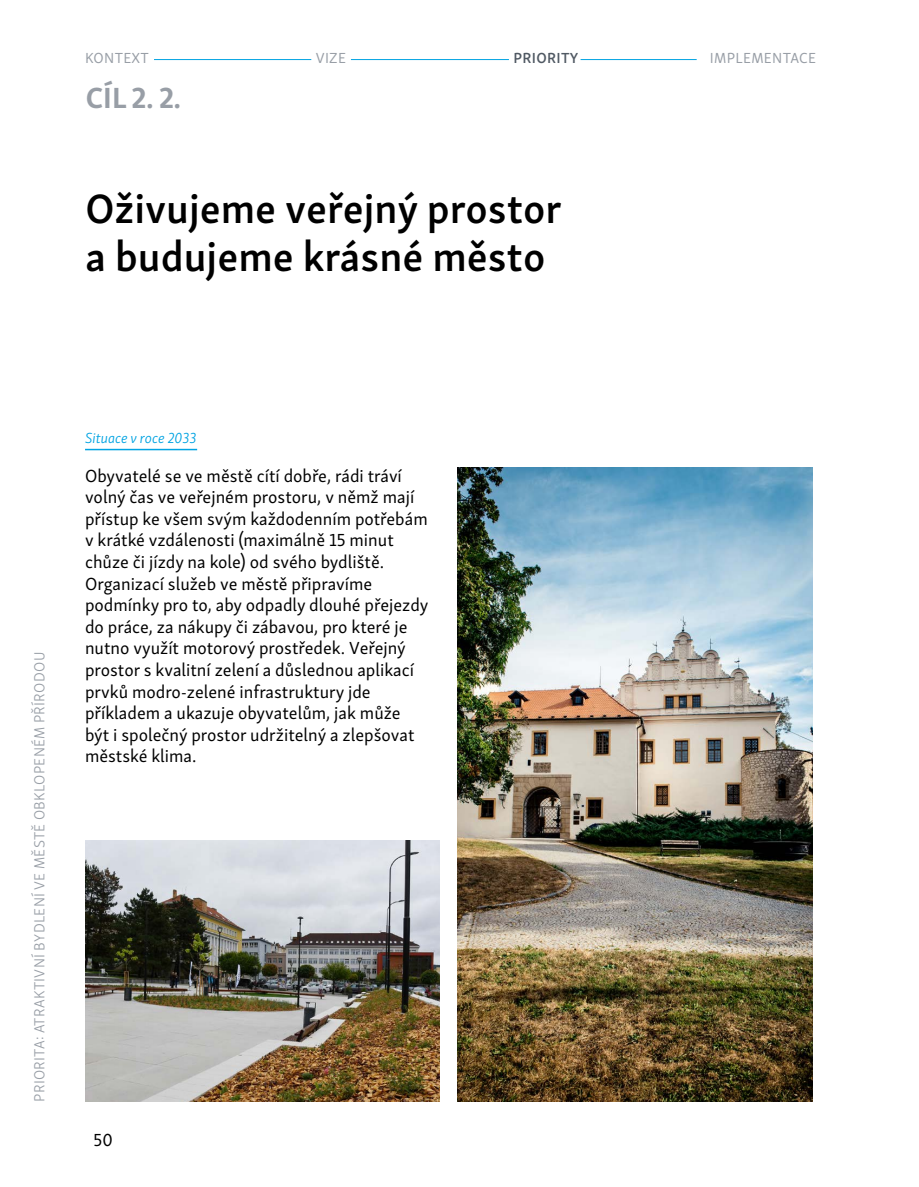
<style>
.page{position:relative;width:919px;height:1187px;background:#fff}
.page>*{position:absolute;margin:0;border:0;box-sizing:border-box;transform-origin:0 0}
.t1{font:600 42px/48px "Skolar Sans Latn";color:#000}
.t2{font:700 30px "Skolar Sans Latn";color:#989ea6}
.t3{font:18px/21.6px "Skolar Sans Latn";color:#000}
.t4{font:300 15px "Skolar Sans Latn";letter-spacing:.02em;color:#989ea6}
.t5{font:15px "Skolar Sans Latn";letter-spacing:.02em;color:#989ea6}
.t6{font:italic 300 15px "Skolar Sans Latn";color:#00a3e2}
.t7{font:600 15px "Skolar Sans Latn";letter-spacing:.02em;color:#505963}
</style>
<div class="page">
<hr style="left:154px;top:59px;width:157px;height:1px;background:#00a3e2">
<hr style="left:351px;top:59px;width:158px;height:1px;background:#00a3e2">
<hr style="left:580px;top:59px;width:116px;height:1px;background:#00a3e2">
<img style="left:86px;top:840px;width:354px;height:261px">
<img style="left:458px;top:468px;width:354px;height:633px">
<hr style="left:85px;top:449px;width:112px;height:1px;background:#00a3e2">
<p class="t5" style="left:85px;top:47px;width:65px">KONTEXT</p>
<p class="t5" style="left:316px;top:47px;width:32px">VIZE</p>
<p class="t7" style="left:513px;top:46px;width:66px">PRIORITY</p>
<p class="t5" style="left:709px;top:47px;width:108px">IMPLEMENTACE</p>
<h2 class="t2" style="left:86px;top:73px;width:97px">CÍL 2. 2.</h2>
<h1 class="t1" style="left:86px;top:181px;width:477px">Oživujeme veřejný prostor a budujeme krásné město</h1>
<p class="t4" style="left:28px;top:1101px;width:451px;rotate:-90deg">PRIORITA: ATRAKTIVNÍ BYDLENÍ VE MĚSTĚ OBKLOPENÉM PŘÍRODOU</p>
<p class="t6" style="left:85px;top:426px;width:113px">Situace v roce 2033</p>
<p class="t3" style="left:85px;top:463px;width:345px">Obyvatelé se ve městě cítí dobře, rádi tráví volný čas ve veřejném prostoru, v němž mají přístup ke všem svým každodenním potřebám v krátké vzdálenosti (maximálně 15 minut chůze či jízdy na kole) od svého bydliště.<br>Organizací služeb ve městě připravíme podmínky pro to, aby odpadly dlouhé přejezdy do práce, za nákupy či zábavou, pro které je nutno využít motorový prostředek. Veřejný prostor s kvalitní zelení a důslednou aplikací prvků modro-zelené infrastruktury jde příkladem a ukazuje obyvatelům, jak může být i společný prostor udržitelný a zlepšovat městské klima.</p>
<p class="t3" style="left:94px;top:1127px;width:21px">50</p>
</div>
